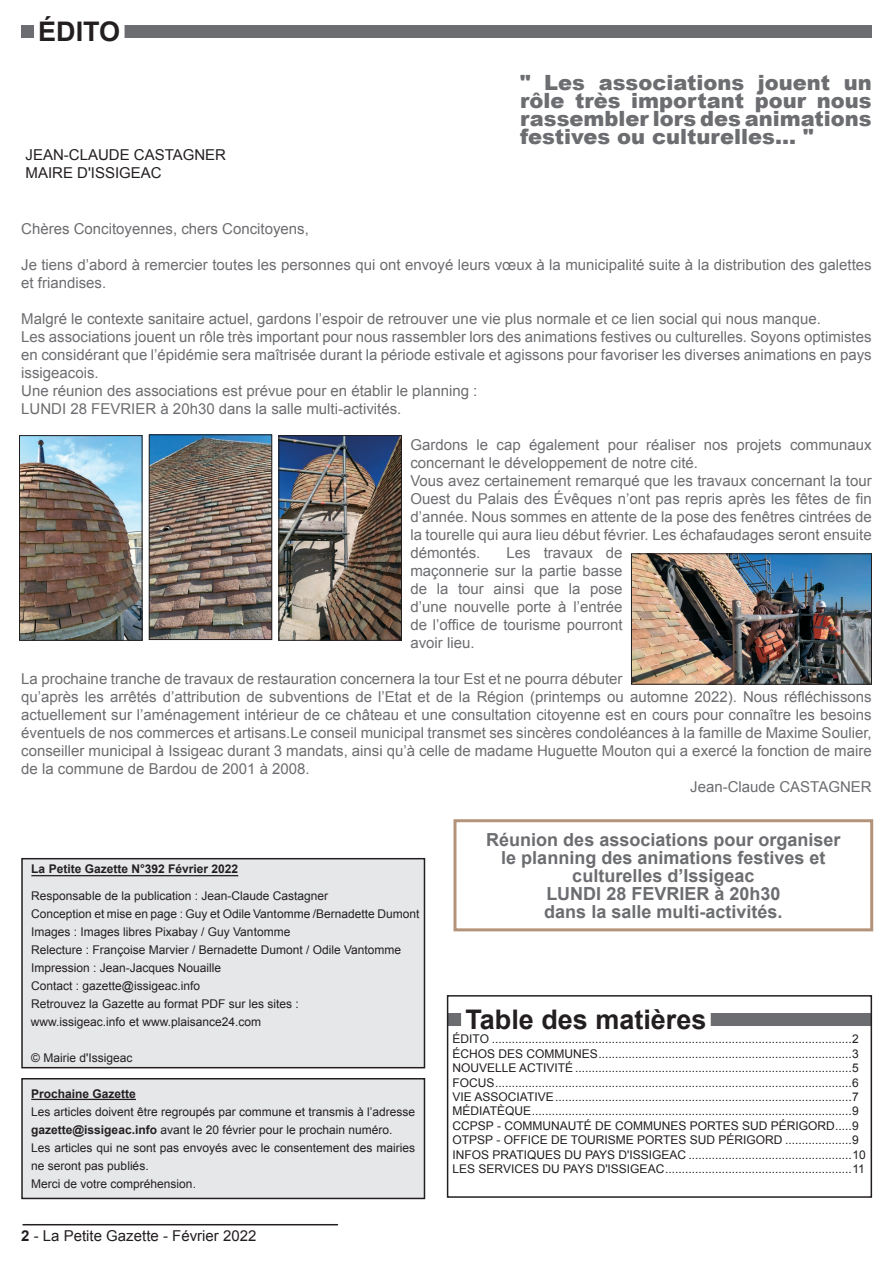
<style>
.page{position:relative;width:893px;height:1263px;background:#fff}
.page>*{position:absolute;margin:0;border:0;box-sizing:border-box;transform-origin:0 0}
.t1{font:700 27px "Arial";color:#231f20}
.t2{font:900 21px/18px "Arial";color:#6c6d70;text-align:justify}
.t3{font:700 18px/18px "Arial";color:#6c6d70;text-align:center}
.t4{font:15px/18px "Arial";color:#6c6d70}
.t5{font:15px/18px "Arial";color:#231f20}
.t6{font:12px/18px "Arial";color:#231f20}
.t7{font:700 12px "Arial";color:#231f20}
.s1{font-weight:700}
</style>
<div class="page">
<hr style="left:23px;top:1224px;width:315px;height:1px;background:#231f20">
<div style="left:22px;top:859px;width:402px;height:209px;background:#e6e7e9"></div>
<hr style="left:31px;top:875px;width:207px;height:1px;background:#231f20">
<div style="left:21px;top:858px;width:404px;height:210px;border:2px solid #231f20"></div>
<div style="left:22px;top:1079px;width:402px;height:119px;background:#e6e7e9"></div>
<hr style="left:31px;top:1099px;width:105px;height:1px;background:#231f20">
<div style="left:21px;top:1078px;width:404px;height:121px;border:2px solid #231f20"></div>
<div style="left:21px;top:26px;width:851px;height:12px;background:#6c6d70"></div>
<div style="left:34px;top:21px;width:91px;height:20px;background:#fff"></div>
<div style="left:448px;top:1013px;width:423px;height:13px;background:#6c6d70"></div>
<div style="left:461px;top:1009px;width:250px;height:20px;background:#fff"></div>
<div style="left:447px;top:995px;width:425px;height:203px;border:2px solid #231f20"></div>
<div style="left:453px;top:819px;width:420px;height:112px;border:3px solid #b3937a"></div>
<img style="left:21px;top:437px;width:119px;height:202px">
<div style="left:19px;top:435px;width:123px;height:206px;border:1px solid #231f20"></div>
<img style="left:633px;top:555px;width:237px;height:128px">
<div style="left:631px;top:553px;width:241px;height:132px;border:1px solid #231f20"></div>
<img style="left:151px;top:436px;width:119px;height:202px">
<div style="left:149px;top:434px;width:123px;height:206px;border:1px solid #231f20"></div>
<img style="left:281px;top:437px;width:119px;height:202px">
<div style="left:279px;top:435px;width:123px;height:206px;border:1px solid #231f20"></div>
<h1 class="t1" style="left:38px;top:14px;width:84px">ÉDITO</h1>
<p class="t5" style="left:26px;top:146px;width:202px">JEAN-CLAUDE CASTAGNER<br>MAIRE D'ISSIGEAC</p>
<h2 class="t2" style="left:520px;top:73px;width:353px">" Les associations jouent un rôle très important pour nous rassembler lors des animations festives ou culturelles... "</h2>
<p class="t4" style="left:21px;top:220px;width:289px">Chères Concitoyennes, chers Concitoyens,</p>
<p class="t4" style="left:21px;top:256px;width:852px">Je tiens d’abord à remercier toutes les personnes qui ont envoyé leurs vœux à la municipalité suite à la distribution des galettes et friandises.</p>
<p class="t4" style="left:21px;top:310px;width:852px">Malgré le contexte sanitaire actuel, gardons l’espoir de retrouver une vie plus normale et ce lien social qui nous manque.<br>Les associations jouent un rôle très important pour nous rassembler lors des animations festives ou culturelles. Soyons optimistes en considérant que l’épidémie sera maîtrisée durant la période estivale et agissons pour favoriser les diverses animations en pays issigeacois.<br>Une réunion des associations est prévue pour en établir le planning :<br>LUNDI 28 FEVRIER à 20h30 dans la salle multi-activités.</p>
<p class="t4" style="left:410px;top:436px;width:463px">Gardons le cap également pour réaliser nos projets communaux concernant le développement de notre cité.<br>Vous avez certainement remarqué que les travaux concernant la tour Ouest du Palais des Évêques n’ont pas repris après les fêtes de fin d’année. Nous sommes en attente de la pose des fenêtres cintrées de la tourelle qui aura lieu début février. Les échafaudages seront ensuite démontés.</p>
<p class="t4" style="left:410px;top:544px;width:214px;text-align:justify;text-indent:96px">Les travaux de maçonnerie sur la partie basse de la tour ainsi que la pose d’une nouvelle porte à l’entrée de l’office de tourisme pourront avoir lieu.</p>
<p class="t4" style="left:21px;top:670px;width:603px">La prochaine tranche de travaux de restauration concernera la tour Est et ne pourra débuter</p>
<p class="t4" style="left:21px;top:688px;width:852px">qu’après les arrêtés d’attribution de subventions de l’Etat et de la Région (printemps ou automne 2022). Nous réfléchissons</p>
<p class="t4" style="left:21px;top:706px;width:852px">actuellement sur l’aménagement intérieur de ce château et une consultation citoyenne est en cours pour connaître les besoins</p>
<p class="t4" style="left:21px;top:724px;width:852px">éventuels de nos commerces et artisans.Le conseil municipal transmet ses sincères condoléances à la famille de Maxime Soulier,</p>
<p class="t4" style="left:21px;top:742px;width:852px">conseiller municipal à Issigeac durant 3 mandats, ainsi qu’à celle de madame Huguette Mouton qui a exercé la fonction de maire</p>
<p class="t4" style="left:21px;top:760px;width:290px">de la commune de Bardou de 2001 à 2008.</p>
<p class="t4" style="left:690px;top:778px;width:183px">Jean-Claude CASTAGNER</p>
<p class="t7" style="left:31px;top:860px;width:208px">La Petite Gazette N°392 Février 2022</p>
<p class="t6" style="left:31px;top:887px;width:390px">Responsable de la publication : Jean-Claude Castagner<br>Conception et mise en page : Guy et Odile Vantomme /Bernadette Dumont Images : Images libres Pixabay / Guy Vantomme<br>Relecture : Françoise Marvier / Bernadette Dumont / Odile Vantomme Impression : Jean-Jacques Nouaille<br>Contact : gazette@issigeac.info<br>Retrouvez la Gazette au format PDF sur les sites :<br>www.issigeac.info et www.plaisance24.com</p>
<p class="t6" style="left:31px;top:1049px;width:103px">© Mairie d'Issigeac</p>
<p class="t7" style="left:31px;top:1086px;width:106px">Prochaine Gazette</p>
<p class="t6" style="left:31px;top:1103px;width:385px">Les articles doivent être regroupés par commune et transmis à l’adresse <span class="s1">gazette@issigeac.info</span> avant le 20 février pour le prochain numéro.<br>Les articles qui ne sont pas envoyés avec le consentement des mairies ne seront pas publiés.<br>Merci de votre compréhension.</p>
<p class="t5" style="left:21px;top:1227px;width:237px"><span class="s1">2</span> - La Petite Gazette - Février 2022</p>
<p class="t3" style="left:486px;top:831px;width:356px">Réunion des associations pour organiser le planning des animations festives et culturelles d’Issigeac<br>LUNDI 28 FEVRIER à 20h30<br>dans la salle multi-activités.</p>
<h1 class="t1" style="left:465px;top:1002px;width:243px">Table des matières</h1>
<p class="t6" style="left:453px;top:1032px;width:415px;line-height:14.4px">ÉDITO ............................................................................................................2<br>ÉCHOS DES COMMUNES............................................................................3<br>NOUVELLE ACTIVITÉ...................................................................................5<br>FOCUS...........................................................................................................6<br>VIE ASSOCIATIVE.........................................................................................7<br>MÉDIATÈQUE................................................................................................9<br>CCPSP - COMMUNAUTÉ DE COMMUNES PORTES SUD PÉRIGORD.....9<br>OTPSP - OFFICE DE TOURISME PORTES SUD PÉRIGORD ....................9<br>INFOS PRATIQUES DU PAYS D'ISSIGEAC .................................................10<br>LES SERVICES DU PAYS D'ISSIGEAC........................................................11</p>
</div>
